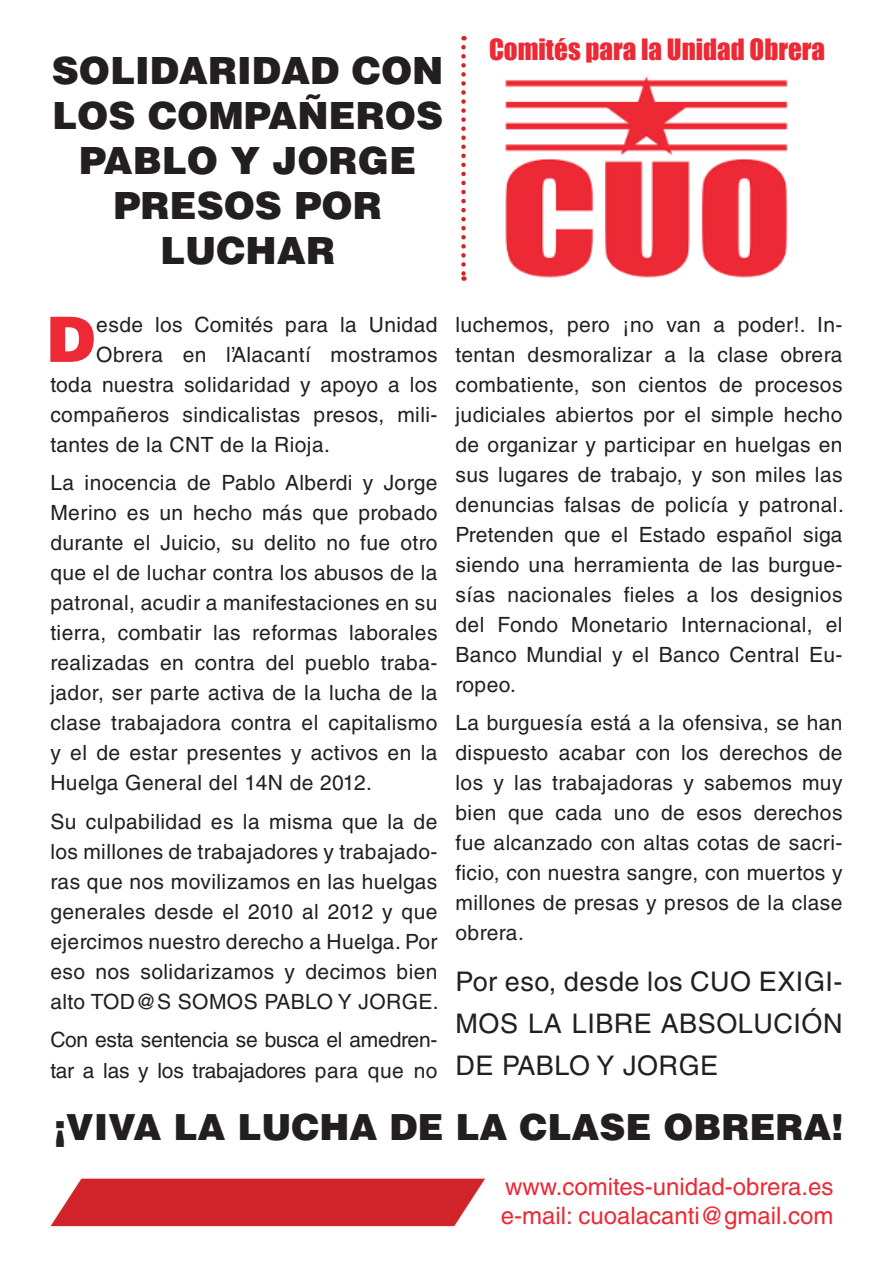
<style>
.page{position:relative;width:893px;height:1263px;background:#fff}
.page>*{position:absolute;margin:0;border:0;box-sizing:border-box;transform-origin:0 0}
.t1{font:900 62.7px "Helvetica LT Std";color:#ec2935}
.t2{font:900 37.5px/45px "Helvetica LT Std";color:#231f20;text-align:center}
.t3{font:900 36px "Helvetica LT Std";color:#231f20}
.t4{font:27px/42px "Helvetica LT Std";letter-spacing:.02em;color:#231f20;text-align:justify}
.t5{font:27px "Impact";color:#ec2935}
.t6{font:24px "Helvetica LT Std";color:#ec2935}
.t7{font:21px/30px "Helvetica LT Std";letter-spacing:.02em;color:#231f20;text-align:justify}
.t8{font:21px/30px "Helvetica LT Std";letter-spacing:-.01em;color:#231f20}
</style>
<div class="page">
<img style="left:505px;top:76px;width:284px;height:202px">
<svg style="left:461px;top:47px;width:5px;height:234px"></svg>
<svg style="left:49px;top:1177px;width:438px;height:50px;background:#d63e44"></svg>
<p class="t2" style="left:52px;top:48px;width:393px">SOLIDARIDAD CON<br>LOS COMPAÑEROS<br>PABLO Y JORGE<br>PRESOS POR<br>LUCHAR</p>
<p class="t5" style="left:489px;top:28px;width:338px">Comités para la Unidad Obrera</p>
<p class="t1" style="left:46px;top:298px;width:50px">D</p>
<p class="t7" style="left:96px;top:309px;width:343px">esde los Comités para la Unidad</p>
<p class="t7" style="left:455px;top:309px;width:390px">luchemos, pero ¡no van a poder!. In&shy;tentan desmoralizar a la clase obrera combatiente, son cientos de procesos judiciales abiertos por el simple hecho de organizar y participar en huelgas en sus lugares de trabajo, y son miles las denuncias falsas de policía y patronal.<br>Pretenden que el Estado español siga siendo una herramienta de las burgue&shy;sías nacionales fieles a los designios del Fondo Monetario Internacional, el Banco Mundial y el Banco Central Eu&shy;ropeo.</p>
<p class="t7" style="left:455px;top:708px;width:389px">La burguesía está a la ofensiva, se han dispuesto acabar con los derechos de los y las trabajadoras y sabemos muy bien que cada uno de esos derechos fue alcanzado con altas cotas de sacri&shy;ficio, con nuestra sangre, con muertos y millones de presas y presos de la clase obrera.</p>
<p class="t4" style="left:455px;top:960px;width:389px">Por eso, desde los CUO EXIGI-MOS LA LIBRE ABSOLUCIÓN DE PABLO Y JORGE</p>
<p class="t3" style="left:54px;top:1103px;width:791px">¡VIVA LA LUCHA DE LA CLASE OBRERA!</p>
<p class="t6" style="left:505px;top:1173px;width:330px">www.comites-unidad-obrera.es</p>
<p class="t6" style="left:501px;top:1201px;width:334px">e-mail: cuoalacanti@gmail.com</p>
<p class="t7" style="left:96px;top:339px;width:343px">Obrera en l’Alacantí mostramos</p>
<p class="t7" style="left:50px;top:369px;width:389px">toda nuestra solidaridad y apoyo a los</p>
<p class="t7" style="left:50px;top:399px;width:389px">compañeros sindicalistas presos, mili-</p>
<p class="t7" style="left:50px;top:429px;width:281px">tantes de la CNT de la Rioja.</p>
<p class="t7" style="left:50px;top:468px;width:389px">La inocencia de Pablo Alberdi y Jorge Merino es un hecho más que probado durante el Juicio, su delito no fue otro que el de luchar contra los abusos de la patronal, acudir a manifestaciones en su tierra, combatir las reformas laborales realizadas en contra del pueblo traba&shy;jador, ser parte activa de la lucha de la clase trabajadora contra el capitalismo y el de estar presentes y activos en la Huelga General del 14N de 2012.</p>
<p class="t7" style="left:50px;top:806px;width:390px">Su culpabilidad es la misma que la de los millones de trabajadores y trabajado&shy;ras que nos movilizamos en las huelgas generales desde el 2010 al 2012 y que ejercimos nuestro derecho a Huelga. Por eso nos solidarizamos y decimos bien alto TOD@S SOMOS PABLO Y JORGE.</p>
<p class="t8" style="left:50px;top:1025px;width:389px">Con esta sentencia se busca el amedren&shy;tar a las y los trabajadores para que no</p>
</div>
